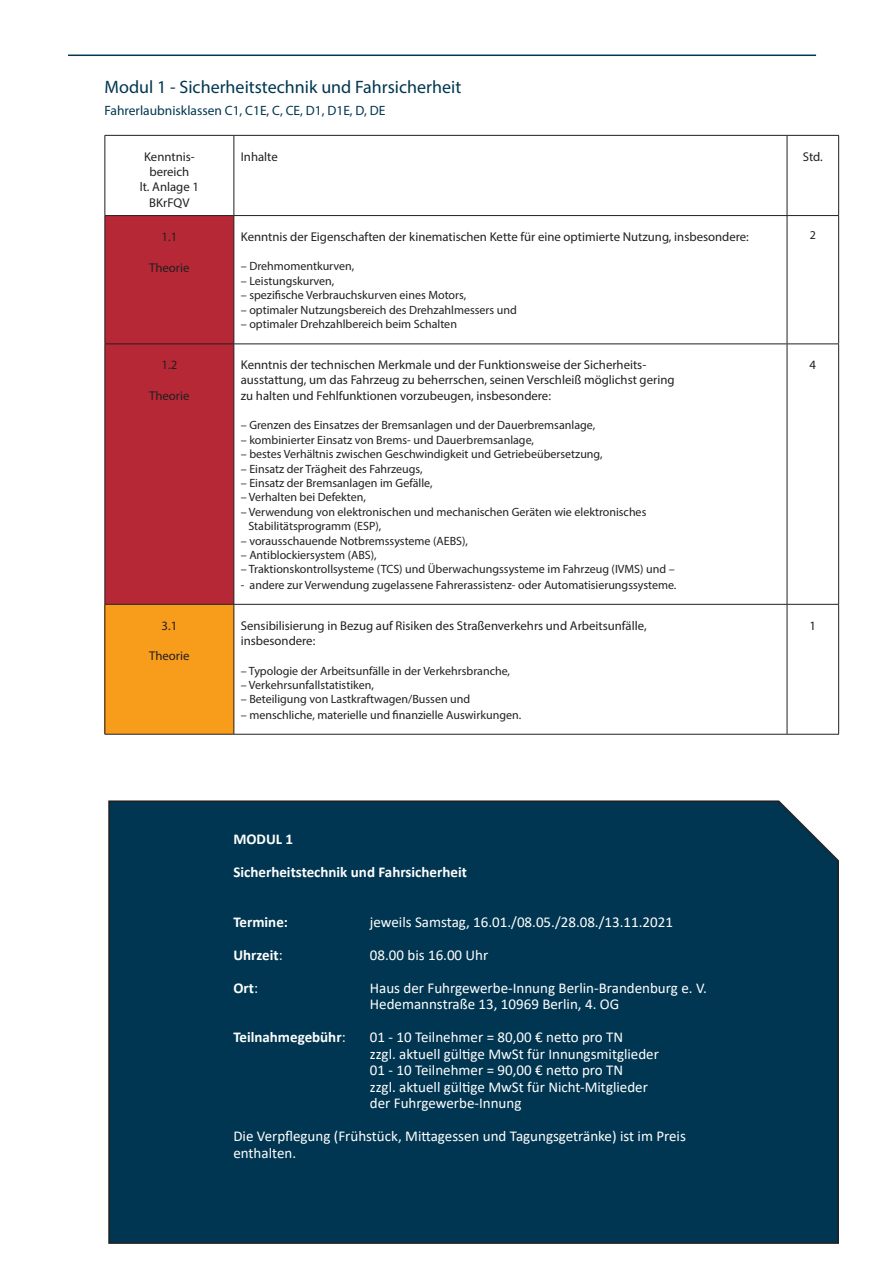
<style>
.page{position:relative;width:893px;height:1263px;background:#fff}
.page>*{position:absolute;margin:0;border:0;box-sizing:border-box;transform-origin:0 0}
.t1{font:18px "Myriad Pro";color:#003651}
.t2{font:15px/16.5px "Calibri";color:#fff}
.t3{font:700 15px "Calibri";color:#fff}
.t4{font:13.5px "Myriad Pro";color:#003651}
.t5{font:12.75px/15.3px "Myriad Pro";color:#231f20}
.t6{font:12px/14.4px "Myriad Pro";color:#231f20}
.s1{font-weight:400}
</style>
<div class="page">
<div style="left:106px;top:216px;width:128px;height:388px;background:#b72837"></div>
<div style="left:105px;top:604px;width:129px;height:130px;background:#f89c1c"></div>
<hr style="left:234px;top:135px;width:553px;height:1px;background:#231f20">
<hr style="left:234px;top:136px;width:1px;height:79px;background:#231f20">
<hr style="left:787px;top:135px;width:52px;height:1px;background:#231f20">
<hr style="left:787px;top:136px;width:1px;height:79px;background:#231f20">
<hr style="left:838px;top:136px;width:1px;height:79px;background:#231f20">
<hr style="left:234px;top:215px;width:553px;height:1px;background:#231f20">
<hr style="left:787px;top:215px;width:52px;height:1px;background:#231f20">
<hr style="left:105px;top:136px;width:1px;height:79px;background:#231f20">
<hr style="left:105px;top:135px;width:129px;height:1px;background:#231f20">
<hr style="left:105px;top:216px;width:1px;height:128px;background:#231f20">
<hr style="left:105px;top:215px;width:129px;height:1px;background:#231f20">
<hr style="left:234px;top:216px;width:1px;height:128px;background:#231f20">
<hr style="left:787px;top:216px;width:1px;height:128px;background:#231f20">
<hr style="left:838px;top:216px;width:1px;height:128px;background:#231f20">
<hr style="left:105px;top:344px;width:1px;height:260px;background:#231f20">
<hr style="left:105px;top:344px;width:129px;height:1px;background:#231f20">
<hr style="left:234px;top:344px;width:1px;height:260px;background:#231f20">
<hr style="left:234px;top:344px;width:553px;height:1px;background:#231f20">
<hr style="left:787px;top:344px;width:52px;height:1px;background:#231f20">
<hr style="left:787px;top:344px;width:1px;height:260px;background:#231f20">
<hr style="left:838px;top:344px;width:1px;height:260px;background:#231f20">
<hr style="left:105px;top:605px;width:1px;height:129px;background:#231f20">
<hr style="left:105px;top:604px;width:129px;height:1px;background:#231f20">
<hr style="left:105px;top:734px;width:129px;height:1px;background:#231f20">
<hr style="left:234px;top:605px;width:1px;height:129px;background:#231f20">
<hr style="left:234px;top:604px;width:553px;height:1px;background:#231f20">
<hr style="left:787px;top:604px;width:52px;height:1px;background:#231f20">
<hr style="left:234px;top:734px;width:553px;height:1px;background:#231f20">
<hr style="left:787px;top:734px;width:52px;height:1px;background:#231f20">
<hr style="left:787px;top:605px;width:1px;height:129px;background:#231f20">
<hr style="left:838px;top:605px;width:1px;height:129px;background:#231f20">
<div style="left:108px;top:800px;width:731px;height:444px;background:#003651"></div>
<hr style="left:68px;top:55px;width:748px;height:1px;background:#003651">
<h1 class="t1" style="left:105px;top:76px;width:358px">Modul 1 - Sicherheitstechnik und Fahrsicherheit</h1>
<p class="t4" style="left:105px;top:102px;width:282px">Fahrerlaubnisklassen C1, C1E, C, CE, D1, D1E, D, DE</p>
<p class="t5" style="left:140px;top:149px;width:61px;text-align:center">Kenntnis&shy;bereich<br>lt. Anlage 1<br>BKrFQV</p>
<p class="t5" style="left:241px;top:148px;width:39px">Inhalte</p>
<p class="t5" style="left:803px;top:148px;width:22px">Std.</p>
<p class="t5" style="left:161px;top:229px;width:17px">1.1</p>
<p class="t5" style="left:149px;top:259px;width:42px">Theorie</p>
<p class="t6" style="left:810px;top:228px;width:8px">2</p>
<p class="t5" style="left:241px;top:229px;width:509px">Kenntnis der Eigenschaften der kinematischen Kette für eine optimierte Nutzung, insbesondere:</p>
<p class="t6" style="left:241px;top:259px;width:115px">– Drehmomentkurven,</p>
<p class="t6" style="left:241px;top:273px;width:95px">– Leistungskurven,</p>
<p class="t6" style="left:241px;top:288px;width:227px">– spezifische Verbrauchskurven eines Motors,</p>
<p class="t6" style="left:241px;top:302px;width:277px">– optimaler Nutzungsbereich des Drehzahlmessers und</p>
<p class="t6" style="left:241px;top:317px;width:218px">– optimaler Drehzahlbereich beim Schalten</p>
<p class="t5" style="left:161px;top:357px;width:17px">1.2</p>
<p class="t5" style="left:149px;top:388px;width:42px">Theorie</p>
<p class="t5" style="left:161px;top:617px;width:17px">3.1</p>
<p class="t5" style="left:149px;top:648px;width:42px">Theorie</p>
<p class="t5" style="left:241px;top:357px;width:435px">Kenntnis der technischen Merkmale und der Funktionsweise der Sicherheits&shy;ausstattung, um das Fahrzeug zu beherrschen, seinen Verschleiß möglichst gering zu halten und Fehlfunktionen vorzubeugen, insbesondere:</p>
<p class="t6" style="left:241px;top:418px;width:356px">– Grenzen des Einsatzes der Bremsanlagen und der Dauerbremsanlage,</p>
<p class="t6" style="left:241px;top:432px;width:295px">– kombinierter Einsatz von Brems- und Dauerbremsanlage,</p>
<p class="t6" style="left:241px;top:447px;width:363px">– bestes Verhältnis zwischen Geschwindigkeit und Getriebeübersetzung,</p>
<p class="t6" style="left:241px;top:461px;width:183px">– Einsatz der Trägheit des Fahrzeugs,</p>
<p class="t6" style="left:241px;top:476px;width:193px">– Einsatz der Bremsanlagen im Gefälle,</p>
<p class="t6" style="left:241px;top:490px;width:127px">– Verhalten bei Defekten,</p>
<p class="t6" style="left:248px;top:504px;width:399px;text-indent:-8px">– Verwendung von elektronischen und mechanischen Geräten wie elektronisches<br>Stabilitätsprogramm (ESP),</p>
<p class="t6" style="left:241px;top:533px;width:229px">– vorausschauende Notbremssysteme (AEBS),</p>
<p class="t6" style="left:241px;top:548px;width:137px">– Antiblockiersystem (ABS),</p>
<p class="t6" style="left:241px;top:562px;width:435px">– Traktionskontrollsysteme (TCS) und Überwachungssysteme im Fahrzeug (IVMS) und –</p>
<p class="t6" style="left:241px;top:577px;width:437px">- andere zur Verwendung zugelassene Fahrerassistenz- oder Automatisierungssysteme.</p>
<p class="t5" style="left:241px;top:617px;width:407px">Sensibilisierung in Bezug auf Risiken des Straßenverkehrs und Arbeitsunfälle, insbesondere:</p>
<p class="t6" style="left:241px;top:663px;width:271px">– Typologie der Arbeitsunfälle in der Verkehrsbranche,</p>
<p class="t6" style="left:241px;top:677px;width:135px">– Verkehrsunfallstatistiken,</p>
<p class="t6" style="left:241px;top:692px;width:231px">– Beteiligung von Lastkraftwagen/Bussen und</p>
<p class="t6" style="left:241px;top:707px;width:282px">– menschliche, materielle und finanzielle Auswirkungen.</p>
<p class="t3" style="left:233px;top:829px;width:61px">MODUL 1</p>
<p class="t3" style="left:233px;top:862px;width:235px">Sicherheitstechnik und Fahrsicherheit</p>
<p class="t3" style="left:233px;top:911px;width:56px">Termine:</p>
<p class="t2" style="left:370px;top:913px;width:305px">jeweils Samstag, 16.01./08.05./28.08./13.11.2021</p>
<p class="t3" style="left:233px;top:944px;width:51px">Uhrzeit<span class="s1">:</span></p>
<p class="t2" style="left:370px;top:946px;width:120px">08.00 bis 16.00 Uhr</p>
<p class="t3" style="left:233px;top:977px;width:26px">Ort<span class="s1">:</span></p>
<p class="t2" style="left:370px;top:979px;width:338px">Haus der Fuhrgewerbe-Innung Berlin-Brandenburg e. V.<br>Hedemannstraße 13, 10969 Berlin, 4. OG</p>
<p class="t3" style="left:233px;top:1027px;width:114px">Teilnahmegebühr<span class="s1">:</span></p>
<p class="t2" style="left:370px;top:1029px;width:291px">01 - 10 Teilnehmer = 80,00 € netto pro TN<br>zzgl. aktuell gültige MwSt für Innungsmitglieder 01 - 10 Teilnehmer = 90,00 € netto pro TN<br>zzgl. aktuell gültige MwSt für Nicht-Mitglieder der Fuhrgewerbe-Innung</p>
<p class="t2" style="left:233px;top:1128px;width:454px">Die Verpflegung (Frühstück, Mittagessen und Tagungsgetränke) ist im Preis enthalten.</p>
<p class="t5" style="left:810px;top:357px;width:8px">4</p>
<p class="t5" style="left:810px;top:617px;width:8px">1</p>
</div>
